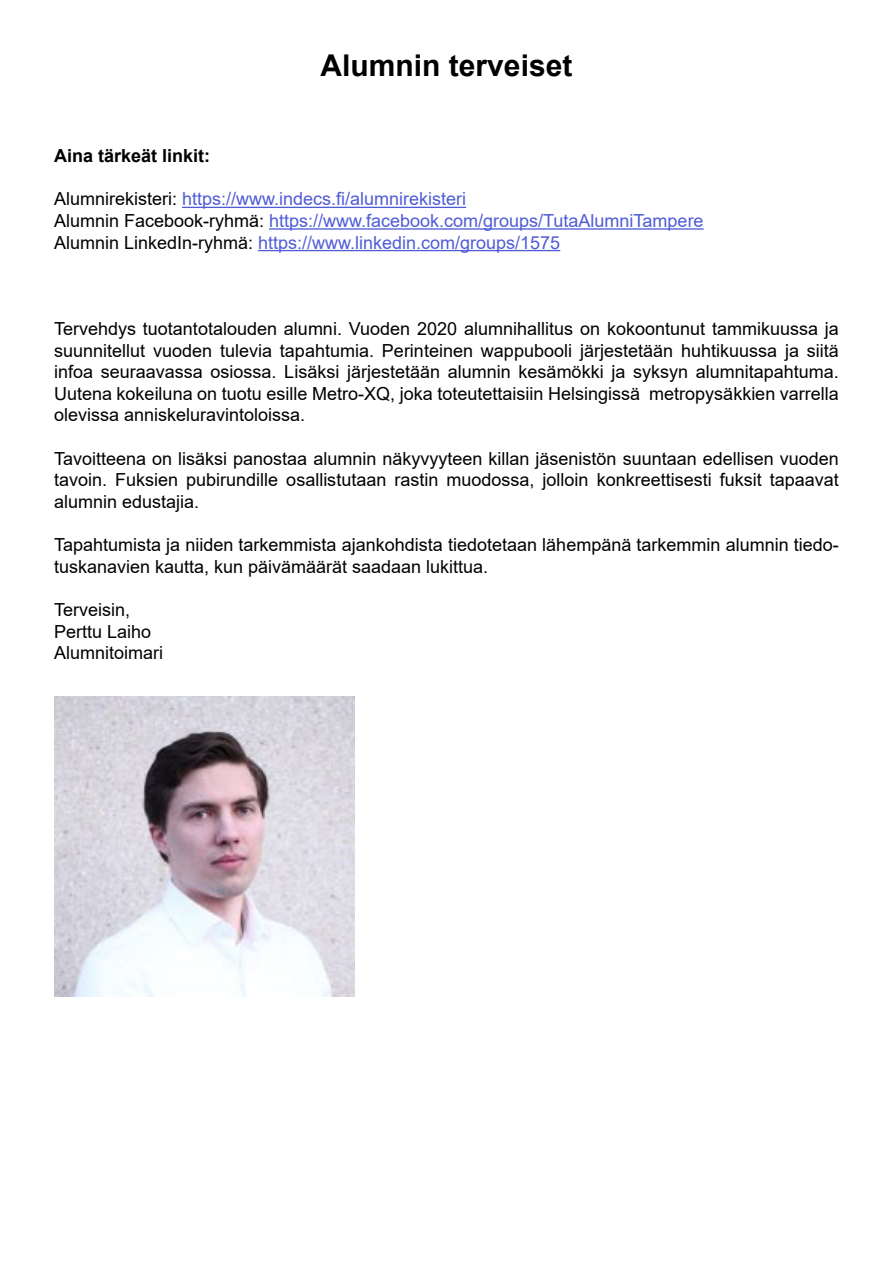
<style>
.page{position:relative;width:893px;height:1263px;background:#fff}
.page>*{position:absolute;margin:0;border:0;box-sizing:border-box;transform-origin:0 0}
.t1{font:700 30px "Arial";color:#000}
.t2{font:18px/21.6px "Arial";color:#000;text-align:justify}
.t3{font:18px "Arial";color:#4f5cd6}
.t4{font:700 18px "Arial";color:#000}
.s1{color:#000}
</style>
<div class="page">
<hr style="left:182px;top:207px;width:284px;height:1px;background:#4f5cd6">
<hr style="left:269px;top:228px;width:435px;height:2px;background:#4f5cd6">
<hr style="left:258px;top:250px;width:302px;height:1px;background:#4f5cd6">
<img style="left:54px;top:696px;width:300px;height:300px">
<p class="t1" style="left:321px;top:44px;width:253px">Alumnin terveiset</p>
<p class="t4" style="left:54px;top:143px;width:158px">Aina tärkeät linkit:</p>
<p class="t3" style="left:54px;top:187px;width:414px"><span class="s1">Alumnirekisteri:</span> https://www.indecs.fi/alumnirekisteri</p>
<p class="t3" style="left:54px;top:208px;width:651px"><span class="s1">Alumnin Facebook-ryhmä:</span> https://www.facebook.com/groups/TutaAlumniTampere</p>
<p class="t3" style="left:54px;top:230px;width:508px"><span class="s1">Alumnin LinkedIn-ryhmä:</span> https://www.linkedin.com/groups/1575</p>
<p class="t2" style="left:54px;top:318px;width:786px">Tervehdys tuotantotalouden alumni. Vuoden 2020 alumnihallitus on kokoontunut tammikuussa ja suunnitellut vuoden tulevia tapahtumia. Perinteinen wappubooli järjestetään huhtikuussa ja siitä infoa seuraavassa osiossa. Lisäksi järjestetään alumnin kesämökki ja syksyn alumnitapahtuma.<br>Uutena kokeiluna on tuotu esille Metro-XQ, joka toteutettaisiin Helsingissä metropysäkkien varrella olevissa anniskeluravintoloissa.</p>
<p class="t2" style="left:54px;top:447px;width:786px">Tavoitteena on lisäksi panostaa alumnin näkyvyyteen killan jäsenistön suuntaan edellisen vuoden tavoin. Fuksien pubirundille osallistutaan rastin muodossa, jolloin konkreettisesti fuksit tapaavat alumnin edustajia.</p>
<p class="t2" style="left:54px;top:534px;width:786px">Tapahtumista ja niiden tarkemmista ajankohdista tiedotetaan lähempänä tarkemmin alumnin tiedo&shy;tuskanavien kautta, kun päivämäärät saadaan lukittua.</p>
<p class="t2" style="left:54px;top:599px;width:78px">Terveisin,</p>
<p class="t2" style="left:54px;top:620px;width:99px">Perttu Laiho</p>
<p class="t2" style="left:54px;top:642px;width:111px">Alumnitoimari</p>
</div>
